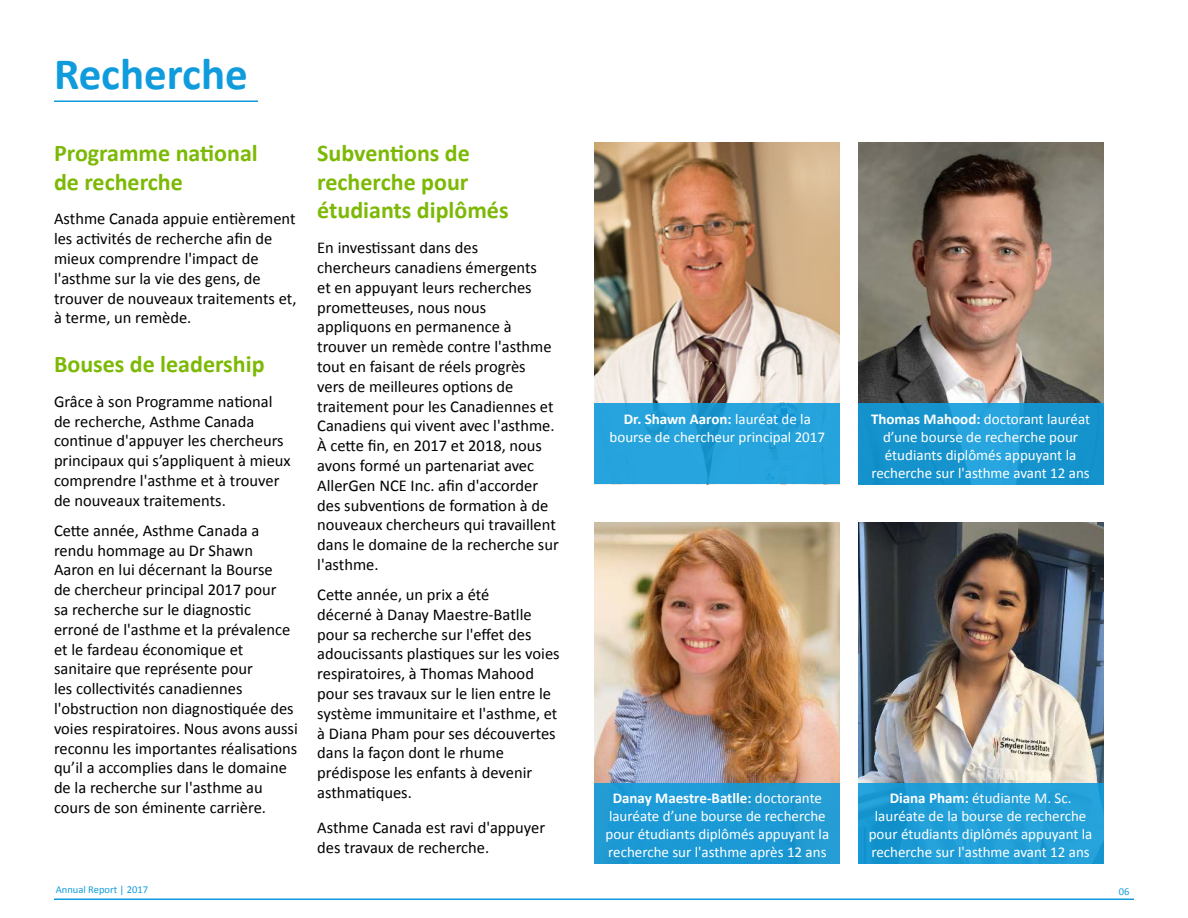
<style>
.page{position:relative;width:1188px;height:918px;background:#fff}
.page>*{position:absolute;margin:0;border:0;box-sizing:border-box;transform-origin:0 0}
.t1{font:700 45px "Calibri";color:#109cdc}
.t2{font:700 24px/28.8px "Calibri";color:#7cb904}
.t3{font:16.5px/19.8px "Calibri";color:#000}
.t4{font:15px/18px "Calibri";color:#fff;text-align:center}
.t5{font:10.5px "Calibri";color:#109cdc}
.s1{font-weight:700}
</style>
<div class="page">
<hr style="left:54px;top:100px;width:204px;height:2px;background:#109cdc">
<hr style="left:54px;top:898px;width:1080px;height:2px;background:#109cdc">
<img style="left:858px;top:522px;width:245px;height:261px">
<div style="left:858px;top:783px;width:245px;height:81px;background:linear-gradient(to right,#1897d2,#28a4db)"></div>
<img style="left:595px;top:143px;width:245px;height:342px">
<svg style="left:595px;top:403px;width:245px;height:81px;background:#24a1da"></svg>
<img style="left:595px;top:522px;width:245px;height:261px">
<div style="left:595px;top:783px;width:245px;height:81px;background:#1d9ad5"></div>
<img style="left:858px;top:143px;width:245px;height:260px">
<svg style="left:858px;top:403px;width:245px;height:82px;background:#1996d0"></svg>
<h1 class="t1" style="left:54px;top:59px;width:195px">Recherche</h1>
<h2 class="t2" style="left:54px;top:138px;width:205px">Programme national de recherche</h2>
<p class="t3" style="left:54px;top:209px;width:244px">Asthme Canada appuie entièrement les activités de recherche afin de mieux comprendre l'impact de l'asthme sur la vie des gens, de trouver de nouveaux traitements et, à terme, un remède.</p>
<h2 class="t2" style="left:54px;top:350px;width:212px">Bouses de leadership</h2>
<p class="t3" style="left:54px;top:392px;width:238px">Grâce à son Programme national de recherche, Asthme Canada continue d'appuyer les chercheurs principaux qui s’appliquent à mieux comprendre l'asthme et à trouver de nouveaux traitements.</p>
<p class="t3" style="left:54px;top:521px;width:245px">Cette année, Asthme Canada a rendu hommage au Dr Shawn<br>Aaron en lui décernant la Bourse<br>de chercheur principal 2017 pour<br>sa recherche sur le diagnostic erroné de l'asthme et la prévalence et le fardeau économique et sanitaire que représente pour<br>les collectivités canadiennes l'obstruction non diagnostiquée des voies respiratoires. Nous avons aussi reconnu les importantes réalisations qu’il a accomplies dans le domaine de la recherche sur l'asthme au cours de son éminente carrière.</p>
<h2 class="t2" style="left:317px;top:138px;width:193px">Subventions de recherche pour étudiants diplômés</h2>
<p class="t3" style="left:317px;top:238px;width:243px">En investissant dans des<br>chercheurs canadiens émergents<br>et en appuyant leurs recherches prometteuses, nous nous appliquons en permanence à trouver un remède contre l'asthme tout en faisant de réels progrès<br>vers de meilleures options de traitement pour les Canadiennes et<br>Canadiens qui vivent avec l'asthme.<br>À cette fin, en 2017 et 2018, nous avons formé un partenariat avec<br>AllerGen NCE Inc. afin d'accorder des subventions de formation à de nouveaux chercheurs qui travaillent dans le domaine de la recherche sur l'asthme.</p>
<p class="t3" style="left:317px;top:585px;width:244px">Cette année, un prix a été<br>décerné à Danay Maestre-Batlle pour sa recherche sur l'effet des adoucissants plastiques sur les voies respiratoires, à Thomas Mahood pour ses travaux sur le lien entre le système immunitaire et l'asthme, et à Diana Pham pour ses découvertes dans la façon dont le rhume prédispose les enfants à devenir asthmatiques.</p>
<p class="t3" style="left:317px;top:818px;width:229px">Asthme Canada est ravi d'appuyer des travaux de recherche.</p>
<p class="t4" style="left:610px;top:410px;width:217px"><span class="s1">Dr. Shawn Aaron:</span> lauréat de la bourse de chercheur principal 2017</p>
<p class="t4" style="left:871px;top:410px;width:221px"><span class="s1">Thomas Mahood:</span> doctorant lauréat d’une bourse de recherche pour étudiants diplômés appuyant la recherche sur l'asthme avant 12 ans</p>
<p class="t4" style="left:606px;top:789px;width:225px"><span class="s1">Danay Maestre-Batlle:</span> doctorante lauréate d’une bourse de recherche pour étudiants diplômés appuyant la recherche sur l'asthme après 12 ans</p>
<p class="t4" style="left:869px;top:789px;width:225px"><span class="s1">Diana Pham:</span> étudiante M. Sc. lauréate de la bourse de recherche pour étudiants diplômés appuyant la recherche sur l'asthme avant 12 ans</p>
<p class="t5" style="left:56px;top:884px;width:94px">Annual Report | 2017</p>
<p class="t5" style="left:1119px;top:886px;width:12px">06</p>
</div>
